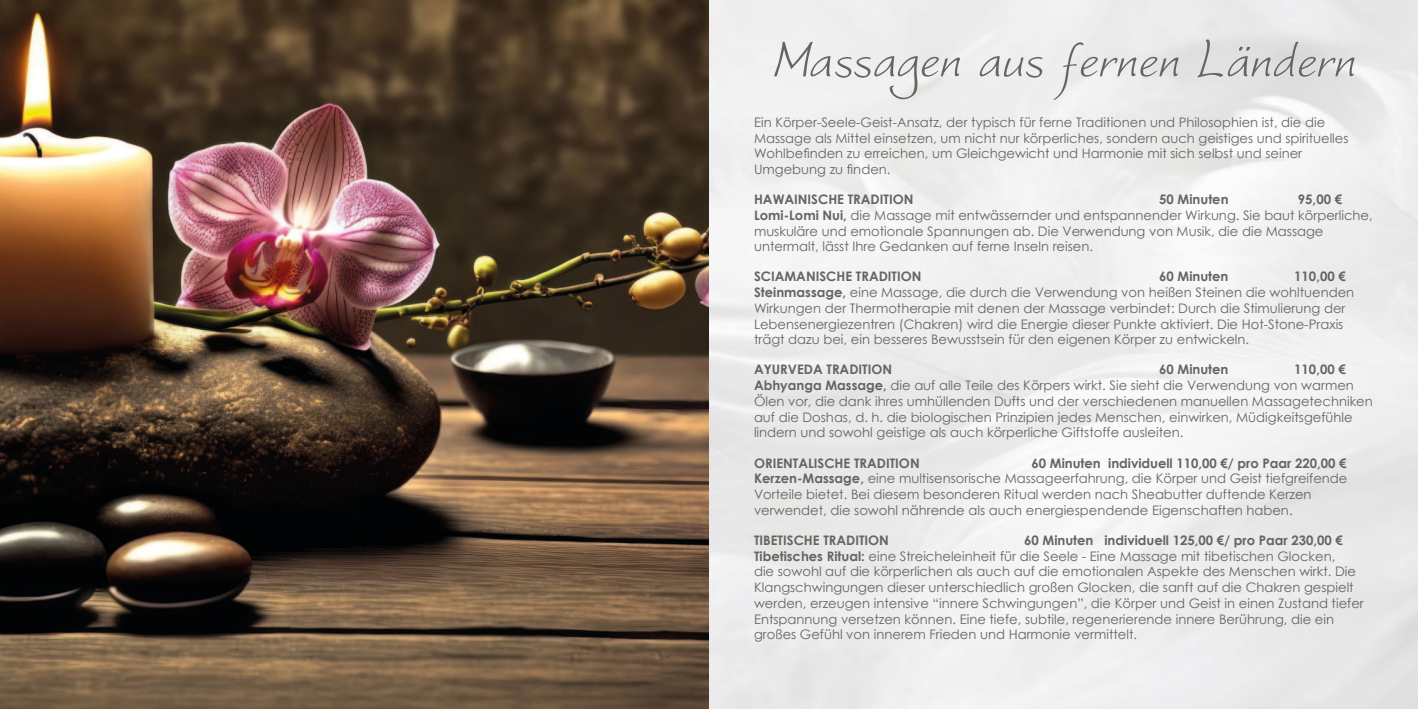
<style>
.page{position:relative;width:1418px;height:709px;background:#fff}
.page>*{position:absolute;margin:0;border:0;box-sizing:border-box;transform-origin:0 0}
.t1{font:italic 66.25px "Worstveld Sling";color:#646463}
.t2{font:13.12px/15.8px "Century Gothic";color:#646463}
.t3{font:700 13.12px "Century Gothic";color:#646463}
.s1{font-weight:700}
</style>
<div class="page">
<img style="left:0;top:0;width:1417px;height:709px">
<h1 class="t1" style="left:771px;top:15px;width:584px">Massagen aus fernen Ländern</h1>
<p class="t2" style="left:754px;top:114px;width:596px">Ein Körper-Seele-Geist-Ansatz, der typisch für ferne Traditionen und Philosophien ist, die die Massage als Mittel einsetzen, um nicht nur körperliches, sondern auch geistiges und spirituelles Wohlbe昀椀nden zu erreichen, um Gleichgewicht und Harmonie mit sich selbst und seiner Umgebung zu 昀椀nden.</p>
<p class="t3" style="left:754px;top:194px;width:161px">HAWAINISCHE TRADITION</p>
<p class="t3" style="left:1159px;top:194px;width:71px">50 Minuten</p>
<p class="t2" style="left:754px;top:191px;width:620px;text-indent:544px"><span class="s1">95,00 € Lomi-Lomi Nui,</span> die Massage mit entwässernder und entspannender Wirkung. Sie baut körperliche, muskuläre und emotionale Spannungen ab. Die Verwendung von Musik, die die Massage untermalt, lässt Ihre Gedanken auf ferne Inseln reisen.</p>
<p class="t3" style="left:754px;top:271px;width:169px">SCIAMANISCHE TRADITION</p>
<p class="t3" style="left:1159px;top:271px;width:71px">60 Minuten</p>
<p class="t2" style="left:754px;top:268px;width:601px;text-indent:540px"><span class="s1">110,00 € Steinmassage,</span> eine Massage, die durch die Verwendung von heißen Steinen die wohltuenden Wirkungen der Thermotherapie mit denen der Massage verbindet: Durch die Stimulierung der Lebensenergiezentren (Chakren) wird die Energie dieser Punkte aktiviert. Die Hot-Stone-Praxis trägt dazu bei, ein besseres Bewusstsein für den eigenen Körper zu entwickeln.</p>
<p class="t3" style="left:754px;top:364px;width:140px">AYURVEDA TRADITION</p>
<p class="t3" style="left:1159px;top:364px;width:71px">60 Minuten</p>
<p class="t2" style="left:754px;top:361px;width:620px;text-indent:540px"><span class="s1">110,00 € Abhyanga Massage,</span> die auf alle Teile des Körpers wirkt. Sie sieht die Verwendung von warmen Ölen vor, die dank ihres umhüllenden Dufts und der verschiedenen manuellen Massagetechniken auf die Doshas, d. h. die biologischen Prinzipien jedes Menschen, einwirken, Müdigkeitsgefühle lindern und sowohl geistige als auch körperliche Giftstoffe ausleiten.</p>
<p class="t3" style="left:754px;top:457px;width:167px">ORIENTALISCHE TRADITION</p>
<p class="t2" style="left:754px;top:454px;width:595px;text-indent:277px"><span class="s1">60 Minuten individuell 110,00 €/ pro Paar 220,00 € Kerzen-Massage,</span> eine multisensorische Massageerfahrung, die Körper und Geist tiefgreifende Vorteile bietet. Bei diesem besonderen Ritual werden nach Sheabutter duftende Kerzen verwendet, die sowohl nährende als auch energiespendende Eigenschaften haben.</p>
<p class="t3" style="left:754px;top:534px;width:136px">TIBETISCHE TRADITION</p>
<p class="t2" style="left:754px;top:532px;width:611px;text-indent:270px"><span class="s1">60 Minuten individuell 125,00 €/ pro Paar 230,00 € Tibetisches Ritual:</span> eine Streicheleinheit für die Seele - Eine Massage mit tibetischen Glocken,<br>die sowohl auf die körperlichen als auch auf die emotionalen Aspekte des Menschen wirkt. Die Klangschwingungen dieser unterschiedlich großen Glocken, die sanft auf die Chakren gespielt werden, erzeugen intensive “innere Schwingungen”, die Körper und Geist in einen Zustand tiefer Entspannung versetzen können. Eine tiefe, subtile, regenerierende innere Berührung, die ein großes Gefühl von innerem Frieden und Harmonie vermittelt.</p>
</div>
